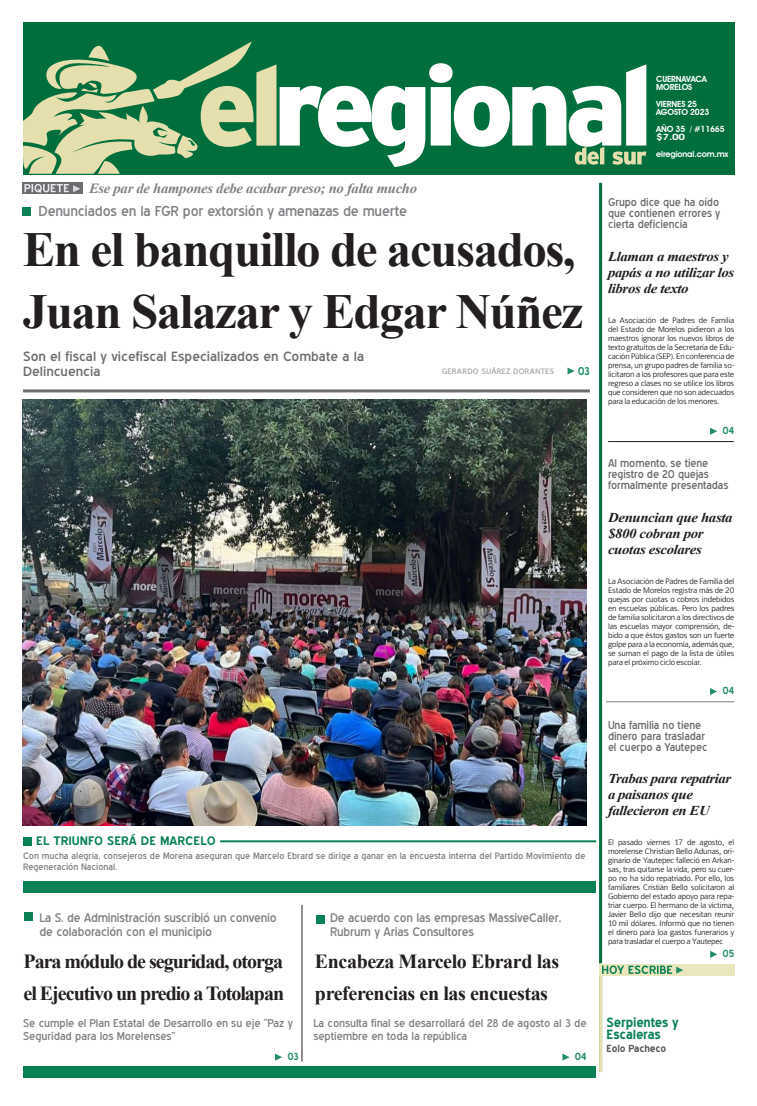
<style>
.page{position:relative;width:757px;height:1106px;background:#fff}
.page>*{position:absolute;margin:0;border:0;box-sizing:border-box;transform-origin:0 0}
.t1{font:700 49px/62px "Times New Roman";letter-spacing:-.03em;color:#231f20}
.t2{font:700 20px/32px "Times New Roman";letter-spacing:-.05em;color:#231f20}
.t3{font:700 20px/32px "Times New Roman";letter-spacing:-.02em;color:#231f20}
.t4{font:14px "Blue Highway";letter-spacing:-.015em;color:#808285;scale:1.05 1}
.t5{font:italic 700 14px "Times New Roman";letter-spacing:-.02em;color:#808285;scale:1.05 1}
.t6{font:italic 700 13.5px/16px "Times New Roman";letter-spacing:-.025em;color:#231f20;scale:1.1 1}
.t7{font:13px/15px "Blue Highway";color:#6c6d70;scale:1.1 1}
.t8{font:700 13px/12.5px "Blue Highway";letter-spacing:-.015em;color:#0b8256;scale:1.05 1}
.t9{font:12px/14px "Blue Highway";letter-spacing:-.015em;color:#808285;scale:1.05 1}
.t10{font:700 12px "Blue Highway";color:#0b8256;scale:1.1 1}
.t11{font:11px/11px "Blue Highway";letter-spacing:-.01em;color:#6c6d70}
.t12{font:11px/13px "Blue Highway";letter-spacing:-.01em;color:#808285;scale:1.05 1}
.t13{font:700 11px "Blue Highway";color:#228e67}
.t14{font:700 10px "Blue Highway";letter-spacing:-.015em;color:#57585a;scale:1.05 1}
.t15{font:700 10px "Blue Highway";letter-spacing:-.005em;color:#228e67}
.t16{font:9px/11px "Blue Highway";color:#808285;scale:1.05 1}
.t17{font:600 8.5px/8.3px "Avant Garde IT Cby BT";letter-spacing:-.02em;color:#fff}
.t18{font:8px/9px "Fran Klein";letter-spacing:-.015em;color:#231f20;text-align:justify}
.t19{font:700 8px "Fran Klein";color:#a8a9ad;scale:1.05 1}
</style>
<div class="page">
<div style="left:23px;top:183px;width:60px;height:11px;background:#6c6d70"></div>
<div style="left:23px;top:207px;width:8px;height:8px;background:#0b8256"></div>
<div style="left:23px;top:837px;width:8px;height:8px;background:#0b8256"></div>
<div style="left:316px;top:915px;width:8px;height:8px;background:#0b8256"></div>
<hr style="left:599px;top:183px;width:3px;height:889px;background:#006f3c">
<hr style="left:599px;top:963px;width:3px;height:109px;background:#e5dfad">
<svg style="left:567px;top:367px;width:8px;height:7px"></svg>
<hr style="left:23px;top:389px;width:567px;height:3px;background:#6c6d70">
<div style="left:23px;top:881px;width:573px;height:11px;background:#0b8256"></div>
<div style="left:23px;top:1066px;width:573px;height:11px;background:#0b8256"></div>
<svg style="left:24px;top:184px;width:56px;height:9px"></svg>
<hr style="left:220px;top:840px;width:376px;height:2px;background:#0b8256">
<div style="left:24px;top:912px;width:9px;height:8px;background:#0b8256"></div>
<svg style="left:275px;top:1053px;width:7px;height:7px"></svg>
<svg style="left:562px;top:1053px;width:8px;height:7px"></svg>
<hr style="left:301px;top:905px;width:1px;height:156px;background:#231f20">
<hr style="left:606px;top:701px;width:128px;height:1px;background:#808285">
<hr style="left:608px;top:441px;width:126px;height:1px;background:#231f20">
<div style="left:23px;top:22px;width:711px;height:152px;background:#006f3c"></div>
<svg style="left:280px;top:63px;width:366px;height:104px"></svg>
<svg style="left:24px;top:42px;width:252px;height:132px"></svg>
<svg style="left:575px;top:147px;width:71px;height:18px"></svg>
<div style="left:600px;top:964px;width:135px;height:11px;background:#eae6bd"></div>
<svg style="left:602px;top:965px;width:82px;height:9px"></svg>
<svg style="left:710px;top:428px;width:7px;height:7px"></svg>
<svg style="left:710px;top:688px;width:7px;height:7px"></svg>
<svg style="left:710px;top:951px;width:7px;height:6px"></svg>
<img style="left:23px;top:400px;width:564px;height:425px">
<h3 class="t5" style="left:89px;top:179px;width:314px">Ese par de hampones debe acabar preso; no falta mucho</h3>
<h3 class="t4" style="left:39px;top:202px;width:352px">Denunciados en la FGR por extorsión y amenazas de muerte</h3>
<h1 class="t1" style="left:23px;top:217px;width:562px">En el banquillo de acusados,<br>Juan Salazar y Edgar Núñez</h1>
<h3 class="t7" style="left:23px;top:349px;width:312px">Son el fiscal y vicefiscal Especializados en Combate a la<br>Delincuencia</h3>
<p class="t19" style="left:442px;top:367px;width:109px">GERARDO SUÁREZ DORANTES</p>
<h3 class="t13" style="left:578px;top:364px;width:14px">03</h3>
<h3 class="t10" style="left:36px;top:834px;width:165px">EL TRIUNFO SERÁ DE MARCELO</h3>
<p class="t16" style="left:23px;top:850px;width:537px">Con mucha alegría, consejeros de Morena aseguran que Marcelo Ebrard se dirige a ganar en la encuesta interna del Partido Movimiento de<br>Regeneración Nacional.</p>
<h3 class="t9" style="left:39px;top:910px;width:227px">La S. de Administración suscribió un convenio de colaboración con el municipio</h3>
<h2 class="t2" style="left:24px;top:944px;width:262px">Para módulo de seguridad, otorga el Ejecutivo un predio a Totolapan</h2>
<h3 class="t9" style="left:330px;top:910px;width:222px">De acuerdo con las empresas MassiveCaller,<br>Rubrum y Arias Consultores</h3>
<h2 class="t3" style="left:315px;top:944px;width:246px">Encabeza Marcelo Ebrard las preferencias en las encuestas</h2>
<h3 class="t12" style="left:23px;top:1016px;width:258px">Se cumple el Plan Estatal de Desarrollo en su eje “Paz y<br>Seguridad para los Morelenses”</h3>
<p class="t15" style="left:287px;top:1050px;width:13px">03</p>
<p class="t15" style="left:575px;top:1050px;width:13px">04</p>
<h3 class="t12" style="left:313px;top:1016px;width:262px">La consulta final se desarrollará del 28 de agosto al 3 de septiembre en toda la república</h3>
<p class="t17" style="left:656px;top:75px;width:52px">CUERNAVACA<br>MORELOS</p>
<p class="t17" style="left:656px;top:100px;width:55px">VIERNES 25<br>AGOSTO 2023</p>
<p class="t17" style="left:656px;top:125px;width:70px">AÑO 35 / #11665 $7.00</p>
<p class="t17" style="left:656px;top:149px;width:74px">elregional.com.mx</p>
<h3 class="t11" style="left:608px;top:197px;width:114px;text-align:justify">Grupo dice que ha oído que contienen errores y cierta deficiencia</h3>
<h3 class="t6" style="left:608px;top:248px;width:116px">Llaman a maestros y papás a no utilizar los libros de texto</h3>
<p class="t18" style="left:608px;top:315px;width:128px">La Asociación de Padres de Familia del Estado de Morelos pidieron a los maestros ignorar los nuevos libros de texto gratuitos de la Secretaría de Edu&shy;cación Pública (SEP). En conferencia de prensa, un grupo padres de familia so&shy;licitaron a los profesores que para este regreso a clases no se utilice los libros que consideren que no son adecuados para la educación de los menores.</p>
<p class="t15" style="left:722px;top:424px;width:13px">04</p>
<h3 class="t11" style="left:608px;top:457px;width:122px">Al momento, se tiene registro de 20 quejas formalmente presentadas</h3>
<h3 class="t6" style="left:608px;top:509px;width:115px">Denuncian que hasta $800 cobran por cuotas escolares</h3>
<p class="t18" style="left:608px;top:576px;width:128px">La Asociación de Padres de Familia del Estado de Morelos registra más de 20 quejas por cuotas o cobros indebidos en escuelas públicas. Pero los padres de familia solicitaron a los directivos de las escuelas mayor comprensión, de&shy;bido a que éstos gastos son un fuerte golpe para a la economía, además que, se suman el pago de la lista de útiles para el próximo ciclo escolar.</p>
<h3 class="t11" style="left:608px;top:719px;width:101px">Una familia no tiene dinero para trasladar el cuerpo a Yautepec</h3>
<p class="t15" style="left:722px;top:684px;width:13px">04</p>
<h3 class="t6" style="left:608px;top:770px;width:114px">Trabas para repatriar a paisanos que fallecieron en EU</h3>
<p class="t18" style="left:608px;top:837px;width:128px">El pasado viernes 17 de agosto, el morelense Christian Bello Adunas, ori&shy;ginario de Yautepec falleció en Arkan&shy;sas, tras quitarse la vida, pero su cuer&shy;po no ha sido repatriado. Por ello, los familiares Cristián Bello solicitaron al Gobierno del estado apoyo para repa&shy;triar cuerpo. El hermano de la víctima, Javier Bello dijo que necesitan reunir 10 mil dólares. Informó que no tienen el dinero para loa gastos funerarios y para trasladar el cuerpo a Yautepec</p>
<h3 class="t8" style="left:607px;top:1015px;width:70px">Serpientes y<br>Escaleras</h3>
<p class="t14" style="left:607px;top:1042px;width:58px">Eolo Pacheco</p>
<p class="t15" style="left:722px;top:947px;width:13px">05</p>
</div>
